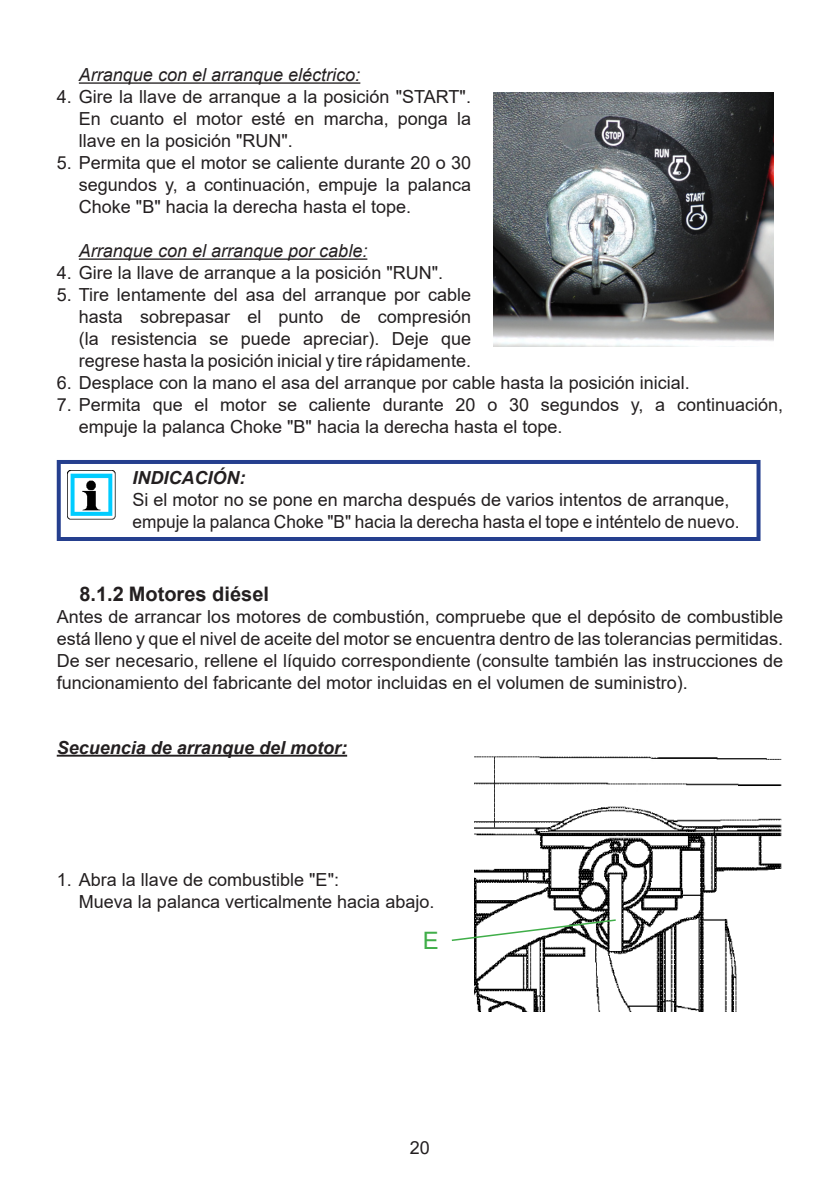
<style>
.page{position:relative;width:840px;height:1191px;background:#fff}
.page>*{position:absolute;margin:0;border:0;box-sizing:border-box;transform-origin:0 0}
.Kursiv{font:24px "Arial";color:#40ae49}
.t1{font:700 20px "Arial";color:#231f20}
.t2{font:18px/22px "Arial";color:#231f20;text-align:justify}
.t3{font:18px "Arial";color:#231f20;scale:.96 1}
.t4{font:italic 18px "Arial";color:#231f20}
.t5{font:italic 700 18px "Arial";color:#231f20}
</style>
<div class="page">
<img style="left:67px;top:471px;width:49px;height:49px">
<div style="left:57px;top:460px;width:703px;height:81px;border:4px solid #253f8e"></div>
<hr style="left:79px;top:82px;width:281px;height:2px;background:#231f20">
<hr style="left:79px;top:258px;width:288px;height:2px;background:#231f20">
<img style="left:493px;top:93px;width:279px;height:253px">
<hr style="left:57px;top:754px;width:290px;height:2px;background:#231f20">
<img style="left:474px;top:756px;width:308px;height:255px">
<svg style="left:451px;top:918px;width:166px;height:24px"></svg>
<p class="t4" style="left:79px;top:63px;width:283px">Arranque con el arranque eléctrico:</p>
<p class="t2" style="left:79px;top:86px;width:393px;text-indent:-22px">4. Gire la llave de arranque a la posición "START".<br>En cuanto el motor esté en marcha, ponga la llave en la posición "RUN".</p>
<p class="t2" style="left:79px;top:152px;width:393px;text-indent:-22px">5. Permita que el motor se caliente durante 20 o 30 segundos y, a continuación, empuje la palanca Choke "B" hacia la derecha hasta el tope.</p>
<p class="t4" style="left:79px;top:239px;width:290px">Arranque con el arranque por cable:</p>
<p class="t2" style="left:57px;top:262px;width:388px">4. Gire la llave de arranque a la posición "RUN".</p>
<p class="t2" style="left:79px;top:284px;width:393px;text-indent:-22px">5. Tire lentamente del asa del arranque por cable hasta sobrepasar el punto de compresión (la resistencia se puede apreciar). Deje que regrese hasta la posición inicial y tire rápidamente.</p>
<p class="t2" style="left:57px;top:372px;width:634px">6. Desplace con la mano el asa del arranque por cable hasta la posición inicial.</p>
<p class="t2" style="left:79px;top:394px;width:705px;text-indent:-22px">7. Permita que el motor se caliente durante 20 o 30 segundos y, a continuación, empuje la palanca Choke "B" hacia la derecha hasta el tope.</p>
<p class="t5" style="left:132px;top:466px;width:114px">INDICACIÓN:</p>
<p class="t2" style="left:132px;top:488px;width:598px">Si el motor no se pone en marcha después de varios intentos de arranque,</p>
<p class="t3" style="left:132px;top:509px;width:633px">empuje la palanca Choke "B" hacia la derecha hasta el tope e inténtelo de nuevo.</p>
<p class="t1" style="left:79px;top:580px;width:191px">8.1.2 Motores diésel</p>
<p class="t2" style="left:57px;top:605px;width:727px">Antes de arrancar los motores de combustión, compruebe que el depósito de combustible está lleno y que el nivel de aceite del motor se encuentra dentro de las tolerancias permitidas.<br>De ser necesario, rellene el líquido correspondiente (consulte también las instrucciones de funcionamiento del fabricante del motor incluidas en el volumen de suministro).</p>
<p class="t5" style="left:57px;top:735px;width:292px">Secuencia de arranque del motor:</p>
<p class="t2" style="left:79px;top:868px;width:357px;text-indent:-22px">1. Abra la llave de combustible "E":<br>Mueva la palanca verticalmente hacia abajo.</p>
<p class="Kursiv" style="left:422px;top:924px;width:18px">E</p>
<p class="t2" style="left:410px;top:1136px;width:22px">20</p>
</div>
